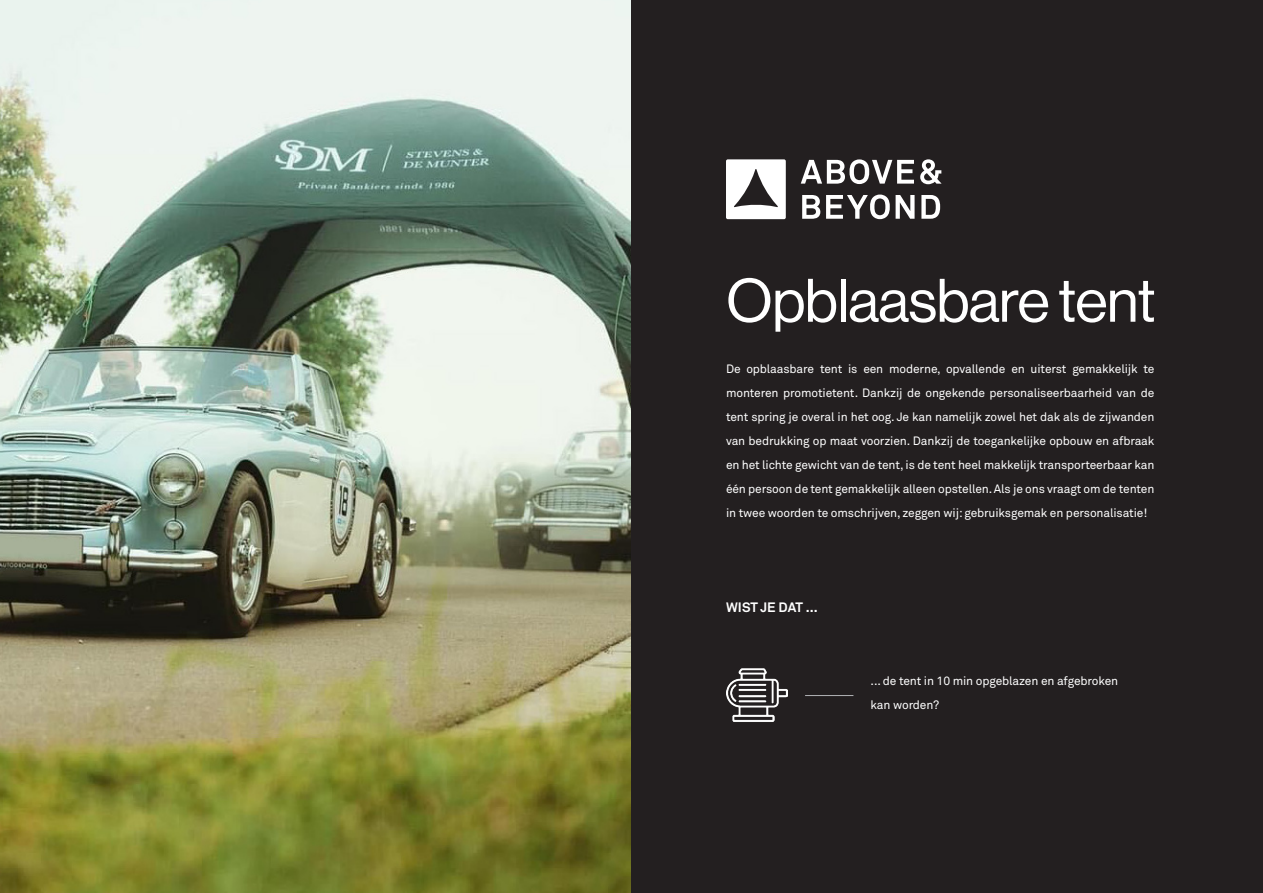
<style>
.page{position:relative;width:1263px;height:893px;background:#fff}
.page>*{position:absolute;margin:0;border:0;box-sizing:border-box;transform-origin:0 0}
.t1{font:60px "N Haas Grotesk DS Pro 55 Rg";letter-spacing:-.01em;color:#fff}
.t2{font:700 13.5px "Akkurat Std";letter-spacing:.005em;color:#fff}
.t3{font:12px/24px "Akkurat Std";letter-spacing:-.01em;color:#fff;text-align:justify}
</style>
<div class="page">
<img style="left:0;top:0;width:631px;height:893px">
<div style="left:631px;top:0;width:632px;height:893px;background:#231f20"></div>
<hr style="left:805px;top:695px;width:48px;height:1px;background:#b2b3b7">
<img style="left:726px;top:668px;width:61px;height:54px">
<svg style="left:801px;top:159px;width:140px;height:60px"></svg>
<svg style="left:726px;top:159px;width:60px;height:60px"></svg>
<h1 class="t1" style="left:726px;top:267px;width:431px">Opblaasbare tent</h1>
<p class="t3" style="left:726px;top:357px;width:430px">De opblaasbare tent is een moderne, opvallende en uiterst gemakkelijk te monteren promotietent. Dankzij de ongekende personaliseerbaarheid van de tent spring je overal in het oog. Je kan namelijk zowel het dak als de zijwanden van bedrukking op maat voorzien. Dankzij de toegankelijke opbouw en afbraak en het lichte gewicht van de tent, is de tent heel makkelijk transporteerbaar kan één persoon de tent gemakkelijk alleen opstellen. Als je ons vraagt om de tenten in twee woorden te omschrijven, zeggen wij: gebruiksgemak en personalisatie!</p>
<p class="t2" style="left:726px;top:599px;width:93px">WIST JE DAT ...</p>
<p class="t3" style="left:870px;top:669px;width:249px">... de tent in 10 min opgeblazen en afgebroken kan worden?</p>
</div>
